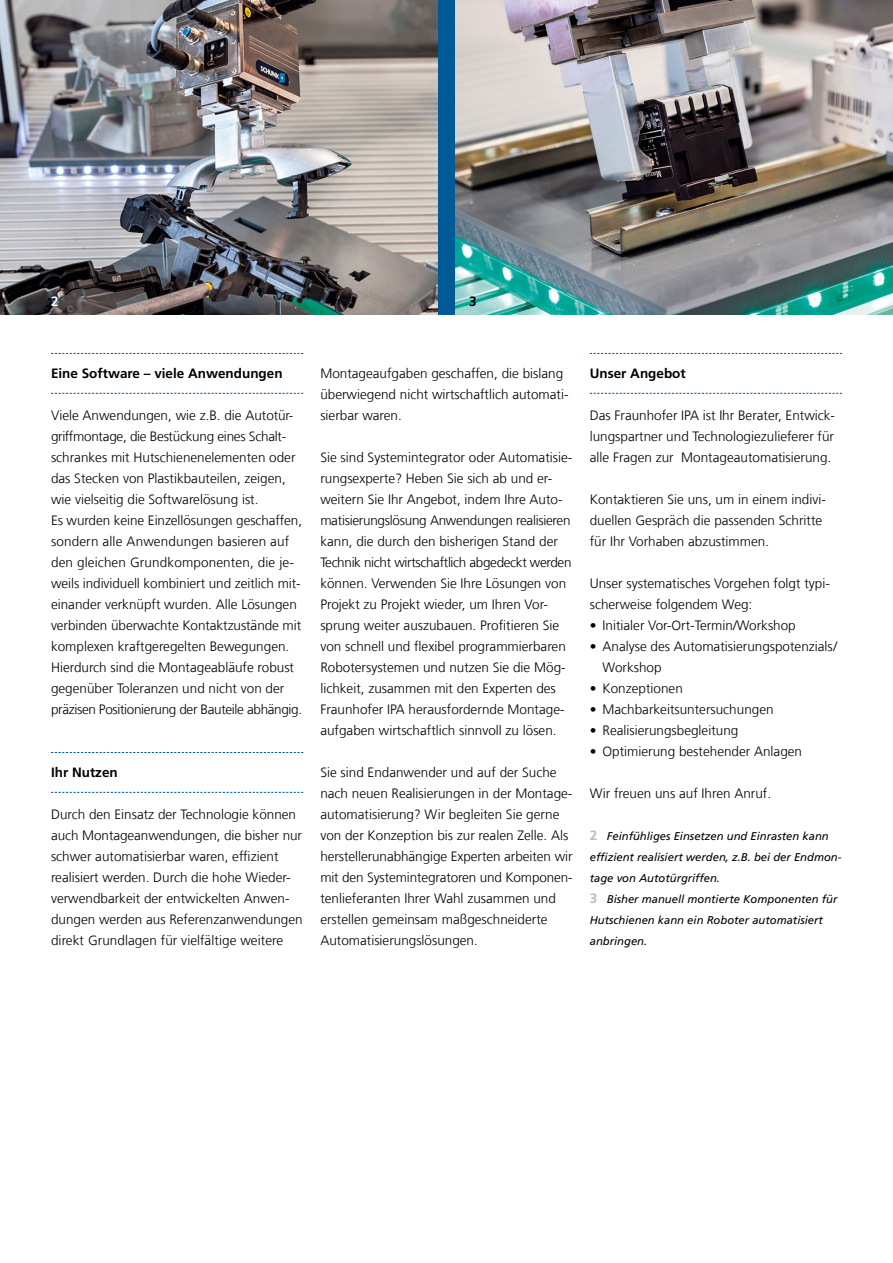
<style>
.page{position:relative;width:893px;height:1263px;background:#fff}
.page>*{position:absolute;margin:0;border:0;box-sizing:border-box;transform-origin:0 0}
.t1{font:300 13.5px/21px "Frutiger LT Com";color:#000}
.t2{font:700 13.5px "Frutiger LT Com";color:#000}
.t3{font:700 13.5px "Frutiger LT Com";color:#fff}
.t4{font:italic 11.25px/21px "Frutiger LT Com";color:#000}
.s1{font-weight:700;font-style:normal;font-size:13.5px;color:#bcbcbc}
</style>
<div class="page">
<svg style="left:590px;top:353px;width:252px;height:1px"></svg>
<svg style="left:590px;top:393px;width:252px;height:1px"></svg>
<svg style="left:51px;top:353px;width:252px;height:1px"></svg>
<svg style="left:51px;top:393px;width:252px;height:1px"></svg>
<svg style="left:51px;top:752px;width:252px;height:1px"></svg>
<svg style="left:51px;top:792px;width:252px;height:1px"></svg>
<img style="left:0;top:0;width:438px;height:315px">
<img style="left:455px;top:0;width:438px;height:315px">
<p class="t3" style="left:51px;top:293px;width:9px">2</p>
<p class="t2" style="left:469px;top:293px;width:9px">3</p>
<p class="t2" style="left:51px;top:365px;width:233px">Eine Software – viele Anwendungen</p>
<p class="t1" style="left:51px;top:405px;width:253px">Viele Anwendungen, wie z.B. die Autotür&shy;griffmontage, die Bestückung eines Schalt&shy;schrankes mit Hutschienenelementen oder das Stecken von Plastikbauteilen, zeigen, wie vielseitig die Softwarelösung ist.<br>Es wurden keine Einzellösungen geschaffen, sondern alle Anwendungen basieren auf den gleichen Grundkomponenten, die je&shy;weils individuell kombiniert und zeitlich mit&shy;einander verknüpft wurden. Alle Lösungen verbinden überwachte Kontaktzustände mit komplexen kraftgeregelten Bewegungen.<br>Hierdurch sind die Montageabläufe robust gegenüber Toleranzen und nicht von der präzisen Positionierung der Bauteile abhängig.</p>
<p class="t2" style="left:51px;top:764px;width:68px">Ihr Nutzen</p>
<p class="t1" style="left:51px;top:804px;width:253px">Durch den Einsatz der Technologie können auch Montageanwendungen, die bisher nur schwer automatisierbar waren, effizient realisiert werden. Durch die hohe Wieder&shy;verwendbarkeit der entwickelten Anwen&shy;dungen werden aus Referenzanwendungen direkt Grundlagen für vielfältige weitere</p>
<p class="t1" style="left:320px;top:363px;width:250px">Montageaufgaben geschaffen, die bislang überwiegend nicht wirtschaftlich automati&shy;sierbar waren.</p>
<p class="t1" style="left:320px;top:447px;width:254px">Sie sind Systemintegrator oder Automatisie&shy;rungsexperte? Heben Sie sich ab und er&shy;weitern Sie Ihr Angebot, indem Ihre Auto&shy;matisierungslösung Anwendungen realisieren kann, die durch den bisherigen Stand der Technik nicht wirtschaftlich abgedeckt werden können. Verwenden Sie Ihre Lösungen von Projekt zu Projekt wieder, um Ihren Vor&shy;sprung weiter auszubauen. Profitieren Sie von schnell und flexibel programmierbaren Robotersystemen und nutzen Sie die Mög&shy;lichkeit, zusammen mit den Experten des Fraunhofer IPA herausfordernde Montage&shy;aufgaben wirtschaftlich sinnvoll zu lösen.</p>
<p class="t1" style="left:320px;top:762px;width:254px">Sie sind Endanwender und auf der Suche nach neuen Realisierungen in der Montage&shy;automatisierung? Wir begleiten Sie gerne von der Konzeption bis zur realen Zelle. Als herstellerunabhängige Experten arbeiten wir mit den Systemintegratoren und Komponen&shy;tenlieferanten Ihrer Wahl zusammen und erstellen gemeinsam maßgeschneiderte Automatisierungslösungen.</p>
<p class="t2" style="left:590px;top:365px;width:97px">Unser Angebot</p>
<p class="t1" style="left:590px;top:405px;width:247px;text-align:justify">Das Fraunhofer IPA ist Ihr Berater, Entwick&shy;lungspartner und Technologiezulieferer für alle Fragen zur Montageautomatisierung.</p>
<p class="t1" style="left:590px;top:489px;width:238px">Kontaktieren Sie uns, um in einem indivi&shy;duellen Gespräch die passenden Schritte für Ihr Vorhaben abzustimmen.</p>
<p class="t1" style="left:590px;top:573px;width:242px">Unser systematisches Vorgehen folgt typi&shy;scherweise folgendem Weg:</p>
<p class="t1" style="left:590px;top:615px;width:208px">• Initialer Vor-Ort-Termin/Workshop</p>
<p class="t1" style="left:603px;top:636px;width:236px;text-indent:-13px">• Analyse des Automatisierungspotenzials/<br>Workshop</p>
<p class="t1" style="left:590px;top:678px;width:95px">• Konzeptionen</p>
<p class="t1" style="left:590px;top:699px;width:185px">• Machbarkeitsuntersuchungen</p>
<p class="t1" style="left:590px;top:720px;width:150px">• Realisierungsbegleitung</p>
<p class="t1" style="left:590px;top:741px;width:214px">• Optimierung bestehender Anlagen</p>
<p class="t1" style="left:590px;top:783px;width:183px">Wir freuen uns auf Ihren Anruf.</p>
<p class="t4" style="left:590px;top:826px;width:253px"><span class="s1">2</span> Feinfühliges Einsetzen und Einrasten kann effizient realisiert werden, z.B. bei der Endmon&shy;tage von Autotürgriffen.<br><span class="s1">3</span> Bisher manuell montierte Komponenten für Hutschienen kann ein Roboter automatisiert anbringen.</p>
</div>
